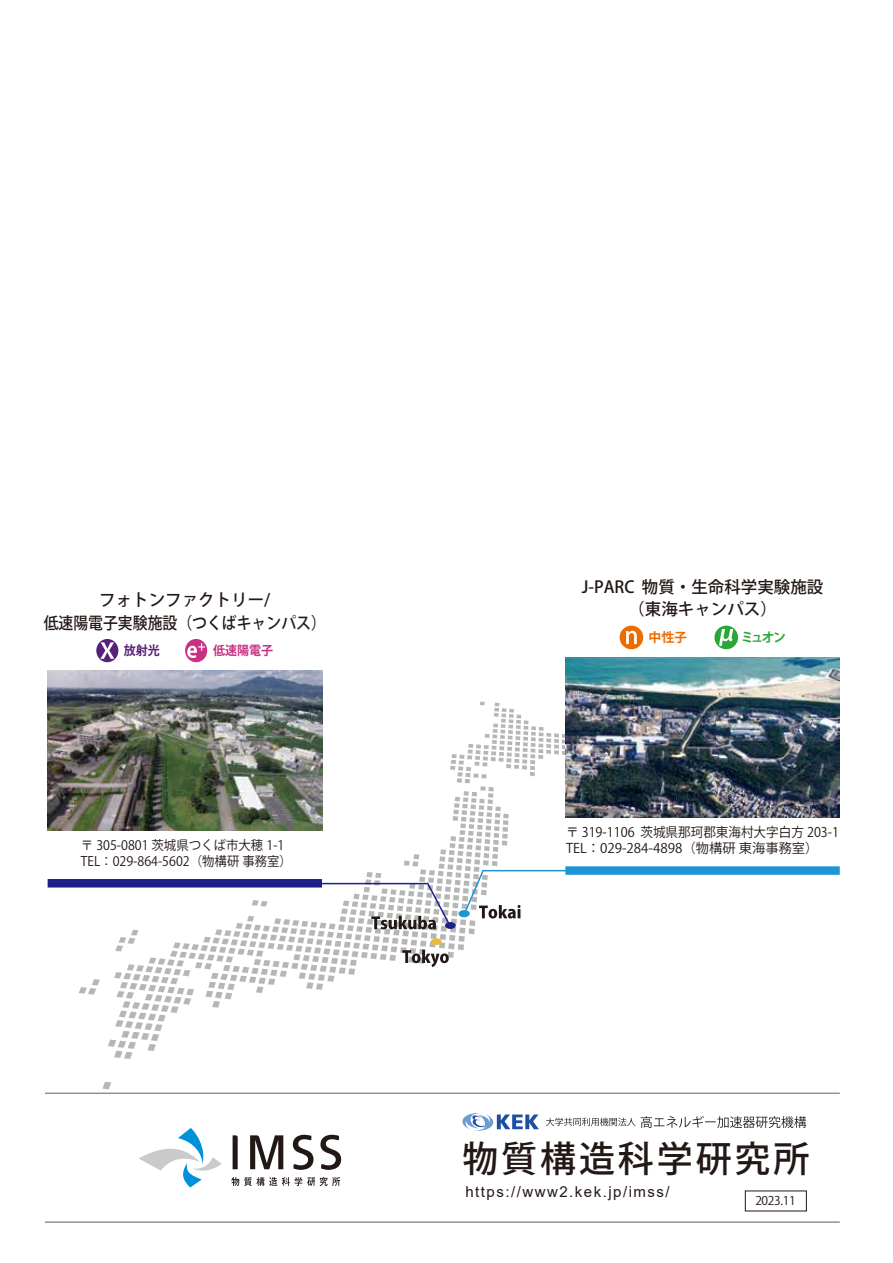
<style>
.page{position:relative;width:893px;height:1263px;background:#fff}
.page>*{position:absolute;margin:0;border:0;box-sizing:border-box;transform-origin:0 0}
.t1{font:500 36px "Koz Go Pro";letter-spacing:.08em;color:#221815}
.t2{font:500 16.8px "Koz Go Pro";color:#221815}
.t3{font:500 16.5px/22.5px "Koz Go Pro";color:#221815;text-align:center}
.t4{font:500 16.5px "Koz Go Pro";color:#221815;scale:.9 1}
.t5{font:15px "Arial";letter-spacing:.1em;color:#221815}
.t6{font:13.35px/16.2px "Koz Go Pro";color:#221815;scale:.95 1}
.t7{font:13.05px/15.9px "Koz Go Pro";color:#221815;scale:.95 1}
.t8{font:700 12.9px "Koz Go Pro";color:#2aa738}
.t9{font:700 12.9px "Koz Go Pro";color:#ed6c00}
.t10{font:700 12.6px "Koz Go Pro";color:#c83183;scale:.95 1}
.t11{font:700 12.6px "Koz Go Pro";color:#582179;scale:.95 1}
.t12{font:12px "Koz Go Pr 6 N";letter-spacing:-.025em;color:#221815}
</style>
<div class="page">
<svg style="left:233px;top:1135px;width:5px;height:34px"></svg>
<svg style="left:250px;top:1135px;width:33px;height:34px"></svg>
<svg style="left:293px;top:1135px;width:20px;height:35px"></svg>
<svg style="left:320px;top:1135px;width:21px;height:35px"></svg>
<svg style="left:139px;top:1128px;width:83px;height:59px"></svg>
<svg style="left:231px;top:1177px;width:109px;height:9px"></svg>
<hr style="left:45px;top:1221px;width:795px;height:2px;background:#8f939f">
<hr style="left:45px;top:1092px;width:795px;height:2px;background:#8f939f">
<svg style="left:462px;top:1113px;width:77px;height:18px"></svg>
<svg style="left:546px;top:1116px;width:260px;height:12px"></svg>
<svg style="left:103px;top:1082px;width:8px;height:7px"></svg>
<div style="left:714px;top:626px;width:24px;height:23px;background:#2aa738;border-radius:50%"></div>
<svg style="left:719px;top:629px;width:14px;height:17px"></svg>
<div style="left:620px;top:626px;width:23px;height:23px;background:#ed6c00;border-radius:50%"></div>
<svg style="left:626px;top:631px;width:11px;height:13px"></svg>
<img style="left:565px;top:658px;width:275px;height:43px">
<div style="left:96px;top:639px;width:22px;height:23px;background:#582179;border-radius:50%"></div>
<svg style="left:100px;top:642px;width:14px;height:17px"></svg>
<div style="left:185px;top:639px;width:22px;height:23px;background:#c83183;border-radius:50%"></div>
<svg style="left:187px;top:643px;width:18px;height:15px"></svg>
<img style="left:48px;top:671px;width:274px;height:30px">
<img style="left:48px;top:701px;width:792px;height:358px">
<p class="t2" style="left:99px;top:589px;width:173px">フォトンファクトリー/</p>
<p class="t4" style="left:44px;top:612px;width:315px">低速陽電子実験施設（つくばキャンパス）</p>
<p class="t11" style="left:124px;top:642px;width:40px">放射光</p>
<p class="t10" style="left:213px;top:642px;width:65px">低速陽電子</p>
<p class="t7" style="left:81px;top:838px;width:224px">〒 305-0801 茨城県つくば市大穂 1-1<br>TEL：029-864-5602（物構研 事務室）</p>
<p class="t3" style="left:582px;top:576px;width:243px">J-PARC 物質・生命科学実験施設（東海キャンパス）</p>
<p class="t9" style="left:648px;top:628px;width:40px">中性子</p>
<p class="t8" style="left:741px;top:628px;width:47px">ミュオン</p>
<p class="t6" style="left:566px;top:824px;width:289px">〒 319-1106 茨城県那珂郡東海村大字白方 203-1<br>TEL：029-284-4898（物構研 東海事務室）</p>
<h1 class="t1" style="left:462px;top:1136px;width:349px">物質構造科学研究所</h1>
<p class="t5" style="left:465px;top:1182px;width:206px">https://www2.kek.jp/imss/</p>
<p class="t12" style="left:755px;top:1194px;width:42px">2023.11</p>
</div>
